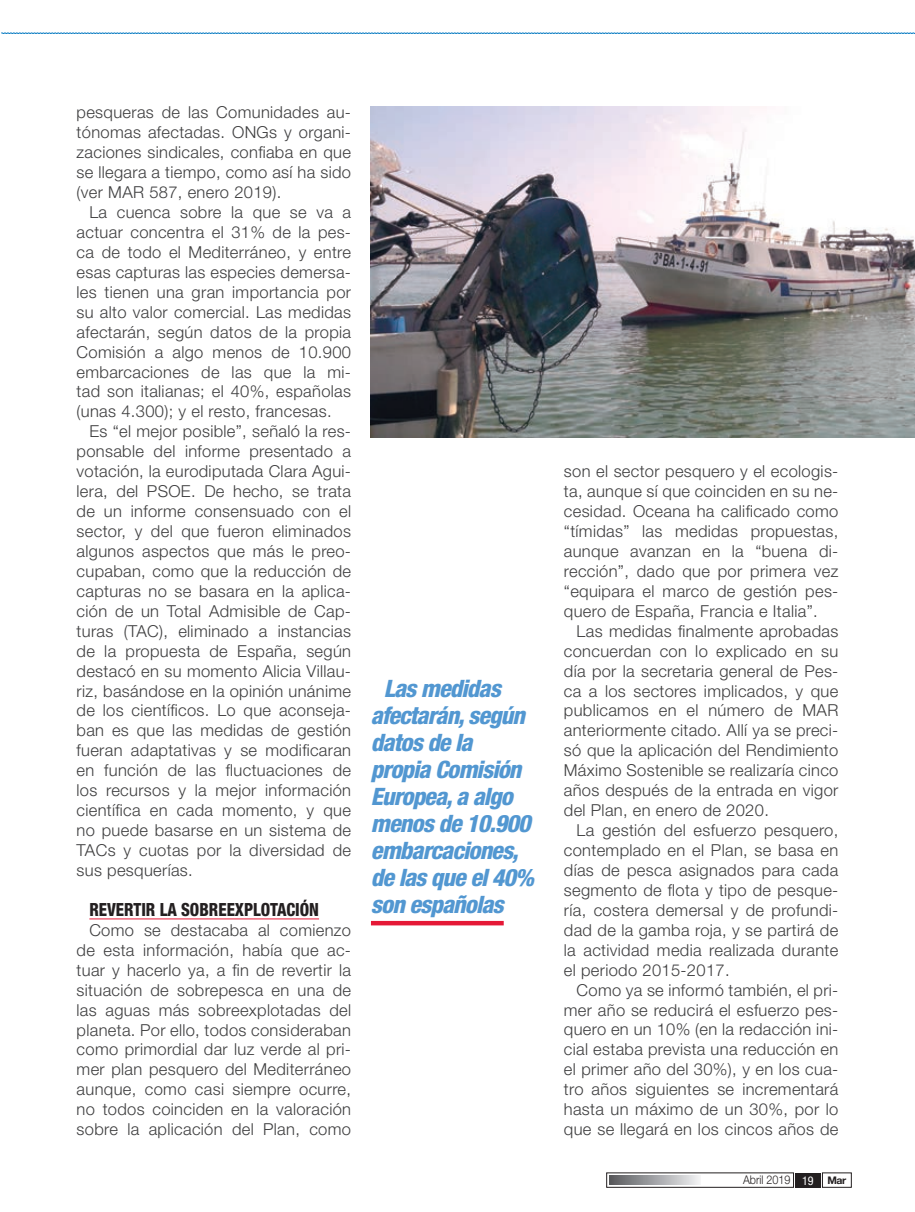
<style>
.page{position:relative;width:915px;height:1212px;background:#fff}
.page>*{position:absolute;margin:0;border:0;box-sizing:border-box;transform-origin:0 0}
.t1{font:italic 800 condensed 24px/27px "Helvetica Neue LT Std";letter-spacing:-.035em;color:#5297d1}
.t2{font:800 condensed 18.15px "Helvetica Neue LT Std";color:#231f20;scale:.91 1}
.t3{font:300 16.5px/20px "Helvetica Neue LT Std";letter-spacing:.02em;color:#3e3e3f}
.t4{font:300 12px "Helvetica Neue LT Std";color:#231f20;scale:.9 1}
.s1{font-weight:400;font-stretch:condensed;color:#fff}
.s2{font-weight:700;font-size:10.5px}
</style>
<div class="page">
<svg style="left:1px;top:33px;width:913px;height:1px"></svg>
<svg style="left:609px;top:1176px;width:90px;height:8px"></svg>
<div style="left:795px;top:1172px;width:25px;height:15px;background:#231f20"></div>
<hr style="left:371px;top:921px;width:132px;height:4px;background:#e51836">
<hr style="left:89px;top:918px;width:230px;height:1px;background:#e51836">
<img style="left:371px;top:106px;width:543px;height:331px">
<p class="t3" style="left:77px;top:102px;width:276px">pesqueras de las Comunidades au-</p>
<p class="t3" style="left:77px;top:122px;width:276px">tónomas afectadas. ONGs y organi-</p>
<p class="t3" style="left:77px;top:142px;width:276px">zaciones sindicales, confiaba en que</p>
<p class="t3" style="left:77px;top:162px;width:276px">se llegara a tiempo, como así ha sido</p>
<p class="t3" style="left:77px;top:182px;width:206px">(ver MAR 587, enero 2019).</p>
<p class="t3" style="left:89px;top:202px;width:219px">La cuenca sobre la que se</p>
<p class="t3" style="left:316px;top:202px;width:36px">va a</p>
<p class="t3" style="left:318px;top:222px;width:35px">pes-</p>
<p class="t3" style="left:314px;top:242px;width:39px">entre</p>
<p class="t3" style="left:77px;top:262px;width:276px">esas capturas las especies demersa-</p>
<p class="t3" style="left:326px;top:282px;width:26px">por</p>
<p class="t3" style="left:77px;top:302px;width:276px">su alto valor comercial. Las medidas</p>
<p class="t3" style="left:77px;top:321px;width:276px">afectarán, según datos de la propia</p>
<p class="t3" style="left:77px;top:341px;width:276px">Comisión a algo menos de 10.900</p>
<p class="t3" style="left:327px;top:361px;width:25px">mi-</p>
<p class="t3" style="left:77px;top:381px;width:276px">tad son italianas; el 40%, españolas</p>
<p class="t3" style="left:77px;top:401px;width:256px">(unas 4.300); y el resto, francesas.</p>
<p class="t3" style="left:89px;top:421px;width:263px">Es “el mejor posible”, señaló la res-</p>
<p class="t3" style="left:77px;top:441px;width:276px">ponsable del informe presentado a</p>
<p class="t3" style="left:77px;top:461px;width:276px">votación, la eurodiputada Clara Agui-</p>
<p class="t3" style="left:317px;top:481px;width:35px">trata</p>
<p class="t3" style="left:77px;top:501px;width:276px">de un informe consensuado con el</p>
<p class="t3" style="left:77px;top:521px;width:276px">sector, y del que fueron eliminados</p>
<p class="t3" style="left:311px;top:541px;width:41px">preo-</p>
<p class="t3" style="left:77px;top:561px;width:276px">cupaban, como que la reducción de</p>
<p class="t3" style="left:77px;top:581px;width:276px">capturas no se basara en la aplica-</p>
<p class="t3" style="left:314px;top:601px;width:38px">Cap-</p>
<p class="t3" style="left:77px;top:620px;width:276px">turas (TAC), eliminado a instancias</p>
<p class="t3" style="left:77px;top:640px;width:276px">de la propuesta de España, según</p>
<p class="t3" style="left:77px;top:660px;width:276px">destacó en su momento Alicia Villau-</p>
<p class="t3" style="left:77px;top:680px;width:276px">riz, basándose en la opinión unánime</p>
<p class="t3" style="left:77px;top:700px;width:276px">de los científicos. Lo que aconseja-</p>
<p class="t3" style="left:77px;top:720px;width:276px">ban es que las medidas de gestión</p>
<p class="t3" style="left:77px;top:740px;width:276px">fueran adaptativas y se modificaran</p>
<p class="t3" style="left:77px;top:760px;width:276px">en función de las fluctuaciones de</p>
<p class="t3" style="left:77px;top:780px;width:276px">los recursos y la mejor información</p>
<p class="t3" style="left:323px;top:800px;width:29px">que</p>
<p class="t3" style="left:77px;top:820px;width:276px">no puede basarse en un sistema de</p>
<p class="t3" style="left:77px;top:840px;width:276px">TACs y cuotas por la diversidad de</p>
<p class="t3" style="left:77px;top:222px;width:235px">actuar concentra el 31% de la ca de todo el Mediterráneo, y</p>
<p class="t3" style="left:77px;top:282px;width:243px">les tienen una gran importancia</p>
<p class="t3" style="left:77px;top:361px;width:240px">embarcaciones de las que la</p>
<p class="t3" style="left:77px;top:481px;width:234px">lera, del PSOE. De hecho, se</p>
<p class="t3" style="left:77px;top:541px;width:228px">algunos aspectos que más le</p>
<p class="t3" style="left:77px;top:601px;width:231px">ción de un Total Admisible de</p>
<p class="t3" style="left:77px;top:800px;width:239px">científica en cada momento, y</p>
<p class="t3" style="left:77px;top:860px;width:118px">sus pesquerías.</p>
<p class="t2" style="left:89px;top:898px;width:254px">REVERTIR LA SOBREEXPLOTACIÓN</p>
<p class="t3" style="left:77px;top:920px;width:276px;text-align:justify;text-indent:13px">Como se destacaba al comienzo de esta información, había que ac&shy;tuar y hacerlo ya, a fin de revertir la situación de sobrepesca en una de las aguas más sobreexplotadas del planeta. Por ello, todos consideraban como primordial dar luz verde al pri&shy;mer plan pesquero del Mediterráneo aunque, como casi siempre ocurre, no todos coinciden en la valoración sobre la aplicación del Plan, como</p>
<p class="t1" style="left:371px;top:675px;width:164px;text-indent:13px">Las medidas afectarán, según datos de la propia Comisión<br>Europea, a algo menos de 10.900 embarcaciones, de las que el 40% son españolas</p>
<p class="t3" style="left:563px;top:461px;width:276px">son el sector pesquero y el ecologis-</p>
<p class="t3" style="left:563px;top:481px;width:276px">ta, aunque sí que coinciden en su ne-</p>
<p class="t3" style="left:563px;top:501px;width:276px">cesidad. Oceana ha calificado como</p>
<p class="t3" style="left:563px;top:521px;width:276px">“tímidas” las medidas propuestas,</p>
<p class="t3" style="left:563px;top:541px;width:276px">aunque avanzan en la “buena di-</p>
<p class="t3" style="left:563px;top:561px;width:276px">rección”, dado que por primera vez</p>
<p class="t3" style="left:563px;top:581px;width:276px">“equipara el marco de gestión pes-</p>
<p class="t3" style="left:563px;top:601px;width:255px">quero de España, Francia e Italia”.</p>
<p class="t3" style="left:576px;top:620px;width:263px">Las medidas finalmente aprobadas</p>
<p class="t3" style="left:563px;top:640px;width:276px">concuerdan con lo explicado en su</p>
<p class="t3" style="left:563px;top:660px;width:276px">día por la secretaria general de Pes-</p>
<p class="t3" style="left:563px;top:680px;width:276px">ca a los sectores implicados, y que</p>
<p class="t3" style="left:563px;top:700px;width:276px">publicamos en el número de MAR</p>
<p class="t3" style="left:563px;top:720px;width:276px">anteriormente citado. Allí ya se preci-</p>
<p class="t3" style="left:563px;top:740px;width:276px">só que la aplicación del Rendimiento</p>
<p class="t3" style="left:563px;top:760px;width:276px">Máximo Sostenible se realizaría cinco</p>
<p class="t3" style="left:563px;top:780px;width:276px">años después de la entrada en vigor</p>
<p class="t3" style="left:563px;top:800px;width:206px">del Plan, en enero de 2020.</p>
<p class="t3" style="left:576px;top:820px;width:263px">La gestión del esfuerzo pesquero,</p>
<p class="t3" style="left:563px;top:840px;width:276px">contemplado en el Plan, se basa en</p>
<p class="t3" style="left:563px;top:860px;width:276px">días de pesca asignados para cada</p>
<p class="t3" style="left:563px;top:880px;width:276px">segmento de flota y tipo de pesque-</p>
<p class="t3" style="left:563px;top:900px;width:276px">ría, costera demersal y de profundi-</p>
<p class="t3" style="left:563px;top:919px;width:276px">dad de la gamba roja, y se partirá de</p>
<p class="t3" style="left:563px;top:939px;width:276px">la actividad media realizada durante</p>
<p class="t3" style="left:563px;top:959px;width:167px">el periodo 2015-2017.</p>
<p class="t3" style="left:576px;top:979px;width:263px">Como ya se informó también, el pri-</p>
<p class="t3" style="left:563px;top:999px;width:276px">mer año se reducirá el esfuerzo pes-</p>
<p class="t3" style="left:563px;top:1019px;width:276px">quero en un 10% (en la redacción ini-</p>
<p class="t3" style="left:563px;top:1039px;width:276px">cial estaba prevista una reducción en</p>
<p class="t3" style="left:563px;top:1059px;width:276px">el primer año del 30%), y en los cua-</p>
<p class="t3" style="left:563px;top:1079px;width:276px">tro años siguientes se incrementará</p>
<p class="t3" style="left:563px;top:1099px;width:276px">hasta un máximo de un 30%, por lo</p>
<p class="t3" style="left:563px;top:1119px;width:276px">que se llegará en los cincos años de</p>
<p class="t4" style="left:742px;top:1173px;width:116px">Abril 2019 <span class="s1">19</span> <span class="s2">Mar</span></p>
</div>
